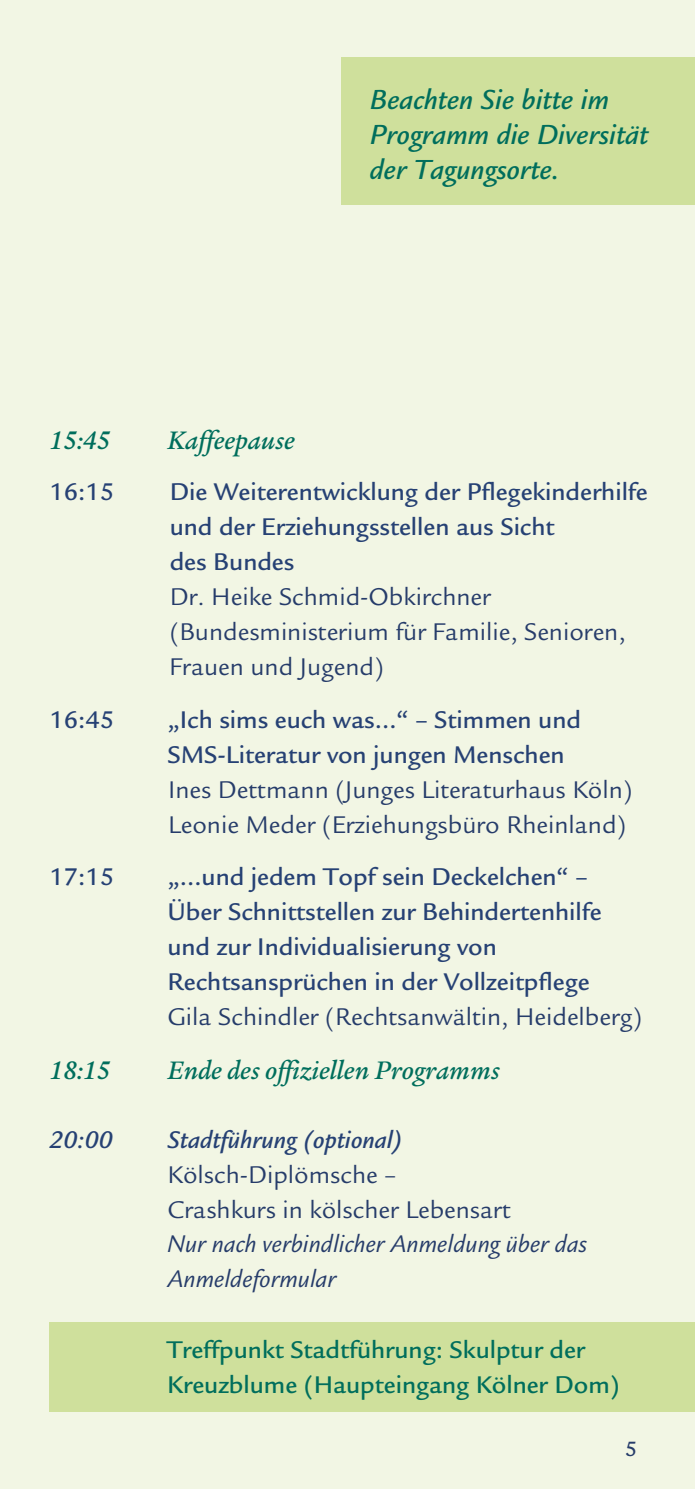
<style>
.page{position:relative;width:695px;height:1489px;background:#fff}
.page>*{position:absolute;margin:0;border:0;box-sizing:border-box;transform-origin:0 0}
.t1{font:italic 500 30px/35px "Legacy Sans";color:#006e5c}
.t2{font:italic 500 27.5px "Legacy Serif";color:#006e5c}
.t3{font:500 26.25px/35px "Legacy Sans";color:#264174}
.t4{font:26.25px/35px "Legacy Sans";color:#263c6a}
.t5{font:500 26.25px/35px "Legacy Sans";color:#006e5c}
.t6{font:italic 26.25px/35px "Legacy Sans";color:#263c6a}
.t7{font:italic 500 26.25px "Legacy Sans";color:#264174}
.t8{font:500 22.5px "Legacy Sans";color:#263c6a}
</style>
<div class="page">
<div style="left:0;top:0;width:694px;height:1488px;background:#f2f6e4"></div>
<div style="left:50px;top:1322px;width:644px;height:89px;background:#cfe09c"></div>
<div style="left:341px;top:58px;width:353px;height:147px;background:#cfe09c"></div>
<p class="t1" style="left:370px;top:82px;width:280px">Beachten Sie bitte im<br>Programm die Diversität der Tagungsorte.</p>
<p class="t2" style="left:50px;top:424px;width:62px">15:45</p>
<p class="t2" style="left:167px;top:424px;width:129px">Kaffeepause</p>
<p class="t3" style="left:50px;top:474px;width:66px">16:15</p>
<p class="t3" style="left:170px;top:474px;width:479px">Die Weiterentwicklung der Pflegekinderhilfe und der Erziehungsstellen aus Sicht<br>des Bundes</p>
<p class="t4" style="left:170px;top:579px;width:457px">Dr. Heike Schmid-Obkirchner (Bundesministerium für Familie, Senioren,<br>Frauen und Jugend)</p>
<p class="t3" style="left:50px;top:702px;width:66px">16:45</p>
<p class="t3" style="left:167px;top:702px;width:415px">„Ich sims euch was…“ – Stimmen und<br>SMS-Literatur von jungen Menschen</p>
<p class="t4" style="left:168px;top:772px;width:466px">Ines Dettmann (Junges Literaturhaus Köln)<br>Leonie Meder (Erziehungsbüro Rheinland)</p>
<p class="t3" style="left:50px;top:859px;width:66px">17:15</p>
<p class="t3" style="left:167px;top:859px;width:435px">„…und jedem Topf sein Deckelchen“ – Über Schnittstellen zur Behindertenhilfe und zur Individualisierung von Rechtsansprüchen in der Vollzeitpflege</p>
<p class="t4" style="left:167px;top:999px;width:476px">Gila Schindler (Rechtsanwältin, Heidelberg)</p>
<p class="t2" style="left:50px;top:1054px;width:62px">18:15</p>
<p class="t2" style="left:167px;top:1054px;width:334px">Ende des offiziellen Programms</p>
<p class="t7" style="left:50px;top:1124px;width:64px">20:00</p>
<p class="t7" style="left:167px;top:1124px;width:236px">Stadtführung (optional)</p>
<p class="t4" style="left:167px;top:1157px;width:345px">Kölsch-Diplömsche –<br>Crashkurs in kölscher Lebensart</p>
<p class="t6" style="left:167px;top:1226px;width:421px">Nur nach verbindlicher Anmeldung über das<br>Anmeldeformular</p>
<p class="t5" style="left:167px;top:1332px;width:454px">Treffpunkt Stadtführung: Skulptur der<br>Kreuzblume (Haupteingang Kölner Dom)</p>
<p class="t8" style="left:625px;top:1435px;width:14px">5</p>
</div>
